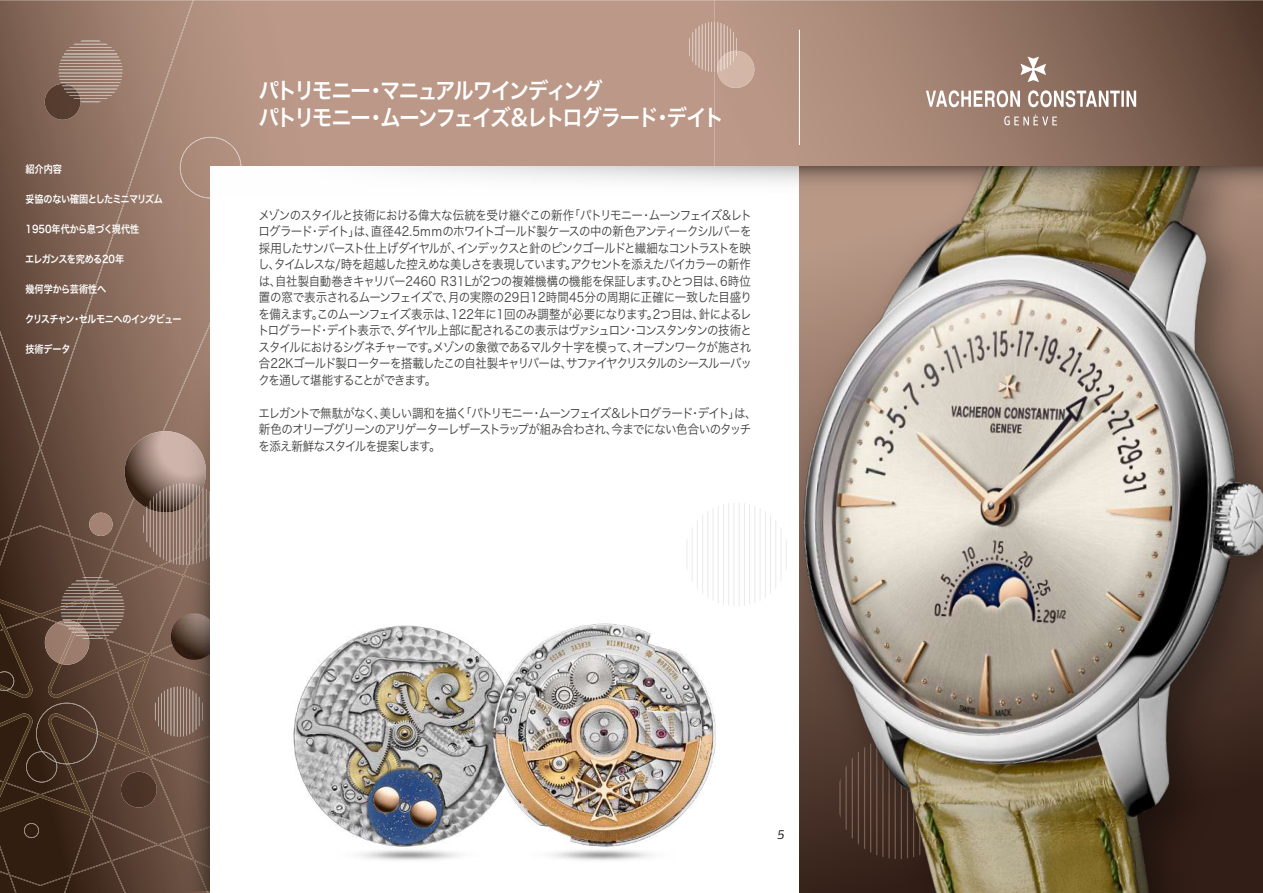
<style>
.page{position:relative;width:1263px;height:893px;background:#fff}
.page>*{position:absolute;margin:0;border:0;box-sizing:border-box;transform-origin:0 0}
.t1{font:22.5px/27px "Hira Kaku Pro W6";letter-spacing:-.095em;color:#fff;scale:.9 1}
.t2{font:12.75px/16.5px "Hira Kaku Pro W3";letter-spacing:-.085em;color:#40403f;text-align:justify;scale:.9 1}
.t3{font:italic 12.75px "Prelo";color:#000}
.t4{font:10.5px "Hira Kaku Pro W6";letter-spacing:-.075em;color:#fff;scale:.87 1}
.t5{font:10.5px "Hira Kaku Pro W6";color:#fff;scale:.87 1}
.t6{font:10.5px "Hira Kaku Pro W6";letter-spacing:-.065em;color:#fff;scale:.87 1}
.t7{font:10.5px "Hira Kaku Pro W6";letter-spacing:-.04em;color:#fff;scale:.87 1}
.t8{font:10.5px "Hira Kaku Pro W6";letter-spacing:-.005em;color:#fff;scale:.87 1}
</style>
<div class="page">
<div style="left:236px;top:0;width:478px;height:166px;background:#bb9887"></div>
<svg style="left:714px;top:0;width:549px;height:166px"></svg>
<img style="left:0;top:0;width:236px;height:893px">
<svg style="left:24px;top:823px;width:15px;height:15px"></svg>
<svg style="left:26px;top:703px;width:72px;height:79px"></svg>
<svg style="left:180px;top:137px;width:61px;height:53px"></svg>
<div style="left:121px;top:772px;width:36px;height:36px;background:#4a3325;border-radius:18px"></div>
<div style="left:89px;top:513px;width:24px;height:23px;background:#a48373;border-radius:12px"></div>
<svg style="left:155px;top:686px;width:8px;height:51px"></svg>
<svg style="left:0;top:671px;width:14px;height:20px"></svg>
<svg style="left:45px;top:577px;width:79px;height:88px"></svg>
<svg style="left:66px;top:41px;width:49px;height:10px"></svg>
<hr style="left:64px;top:53px;width:53px;height:1px;background:#bfaca3">
<svg style="left:45px;top:57px;width:77px;height:63px"></svg>
<svg style="left:689px;top:22px;width:65px;height:66px"></svg>
<svg style="left:125px;top:431px;width:38px;height:134px"></svg>
<svg style="left:926px;top:57px;width:210px;height:68px"></svg>
<svg style="left:163px;top:190px;width:47px;height:701px"></svg>
<div style="left:210px;top:166px;width:1052px;height:727px;background:#fff"></div>
<svg style="left:385px;top:166px;width:414px;height:17px"></svg>
<hr style="left:799px;top:30px;width:1px;height:115px;background:#fff">
<svg style="left:686px;top:503px;width:101px;height:103px"></svg>
<img style="left:799px;top:214px;width:464px;height:679px">
<svg style="left:799px;top:166px;width:464px;height:48px"></svg>
<img style="left:293px;top:623px;width:423px;height:238px">
<p class="t7" style="left:26px;top:160px;width:43px">紹介内容</p>
<p class="t4" style="left:26px;top:190px;width:160px">妥協のない確固としたミニマリズム</p>
<p class="t5" style="left:26px;top:220px;width:132px">1950年代から息づく現代性</p>
<p class="t6" style="left:25px;top:250px;width:115px">エレガンスを究める20年</p>
<p class="t8" style="left:26px;top:280px;width:94px">幾何学から芸術性へ</p>
<p class="t4" style="left:25px;top:310px;width:181px">クリスチャン・セルモニへのインタビュー</p>
<p class="t7" style="left:26px;top:340px;width:53px">技術データ</p>
<h1 class="t1" style="left:259px;top:76px;width:518px">パトリモニー・マニュアルワインディング<br>パトリモニー・ムーンフェイズ&amp;レトログラード・デイト</h1>
<p class="t2" style="left:258px;top:206px;width:551px">メゾンのスタイルと技術における偉大な伝統を受け継ぐこの新作「パトリモニー・ムーンフェイズ&amp;レトログラード・デイト」は、直径42.5ｍｍのホワイトゴールド製ケースの中の新色アンティークシルバーを採用したサンバースト仕上げダイヤルが、インデックスと針のピンクゴールドと繊細なコントラストを映し、タイムレスな/時を超越した控えめな美しさを表現しています。アクセントを添えたバイカラーの新作は、自社製自動巻きキャリバー2460 R31Lが2つの複雑機構の機能を保証します。ひとつ目は、6時位置の窓で表示されるムーンフェイズで、月の実際の29日12時間45分の周期に正確に一致した目盛りを備えます。このムーンフェイズ表示は、122年に1回のみ調整が必要になります。2つ目は、針によるレトログラード・デイト表示で、ダイヤル上部に配されるこの表示はヴァシュロン・コンスタンタンの技術とスタイルにおけるシグネチャーです。メゾンの象徴であるマルタ十字を模って、オープンワークが施され合22Kゴールド製ローターを搭載したこの自社製キャリバーは、サファイヤクリスタルのシースルーバックを通して堪能することができます。</p>
<p class="t2" style="left:259px;top:404px;width:555px;text-align:left">エレガントで無駄がなく、美しい調和を描く「パトリモニー・ムーンフェイズ&amp;レトログラード・デイト」は、新色のオリーブグリーンのアリゲーターレザーストラップが組み合わされ、今までにない色合いのタッチを添え新鮮なスタイルを提案します。</p>
<p class="t3" style="left:777px;top:826px;width:9px">5</p>
</div>
